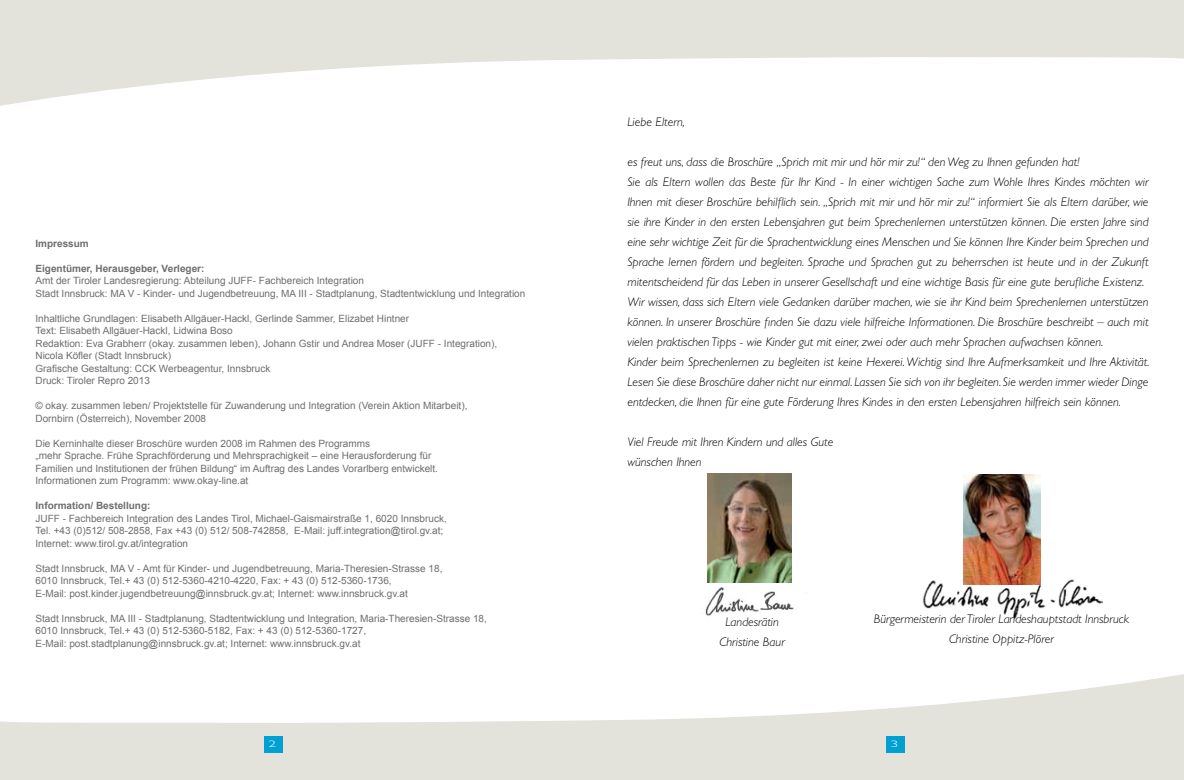
<style>
.page{position:relative;width:1184px;height:780px;background:#fff}
.page>*{position:absolute;margin:0;border:0;box-sizing:border-box;transform-origin:0 0}
.t1{font:italic 300 12.5px/20px "Gill Sans Std";color:#000}
.t2{font:10px/12.5px "Arial";color:#6d6e71}
.t3{font:700 10px "Arial";color:#6d6e71}
.t4{font:300 9.38px "Gill Sans Std";color:#fff;scale:1.67 1}
</style>
<div class="page">
<svg style="left:0;top:0;width:592px;height:106px;fill:#e3e2db"></svg>
<div style="left:0;top:720px;width:592px;height:60px;background:#e3e2db"></div>
<div style="left:592px;top:0;width:591px;height:60px;background:#e3e2db"></div>
<svg style="left:592px;top:674px;width:591px;height:106px;fill:#e3e2db"></svg>
<img style="left:701px;top:587px;width:106px;height:29px">
<img style="left:963px;top:474px;width:77px;height:104px">
<img style="left:922px;top:578px;width:180px;height:41px">
<div style="left:264px;top:736px;width:19px;height:16px;background:#00a0d2"></div>
<div style="left:886px;top:736px;width:18px;height:16px;background:#00a0d2"></div>
<img style="left:707px;top:474px;width:84px;height:108px">
<p class="t1" style="left:627px;top:111px;width:59px">Liebe Eltern,</p>
<p class="t1" style="left:627px;top:151px;width:523px">es freut uns, dass die Broschüre „Sprich mit mir und hör mir zu!“ den Weg zu Ihnen gefunden hat!<br>Sie als Eltern wollen das Beste für Ihr Kind - In einer wichtigen Sache zum Wohle Ihres Kindes möchten wir Ihnen mit dieser Broschüre behilflich sein. „Sprich mit mir und hör mir zu!“ informiert Sie als Eltern darüber, wie sie ihre Kinder in den ersten Lebensjahren gut beim Sprechenlernen unterstützen können. Die ersten Jahre sind eine sehr wichtige Zeit für die Sprachentwicklung eines Menschen und Sie können Ihre Kinder beim Sprechen und Sprache lernen fördern und begleiten. Sprache und Sprachen gut zu beherrschen ist heute und in der Zukunft mitentscheidend für das Leben in unserer Gesellschaft und eine wichtige Basis für eine gute berufliche Existenz.<br>Wir wissen, dass sich Eltern viele Gedanken darüber machen, wie sie ihr Kind beim Sprechenlernen unterstützen können. In unserer Broschüre finden Sie dazu viele hilfreiche Informationen. Die Broschüre beschreibt – auch mit vielen praktischen Tipps - wie Kinder gut mit einer, zwei oder auch mehr Sprachen aufwachsen können.<br>Kinder beim Sprechenlernen zu begleiten ist keine Hexerei. Wichtig sind Ihre Aufmerksamkeit und Ihre Aktivität.<br>Lesen Sie diese Broschüre daher nicht nur einmal. Lassen Sie sich von ihr begleiten. Sie werden immer wieder Dinge entdecken, die Ihnen für eine gute Förderung Ihres Kindes in den ersten Lebensjahren hilfreich sein können.</p>
<p class="t1" style="left:627px;top:431px;width:207px">Viel Freude mit Ihren Kindern und alles Gute wünschen Ihnen</p>
<p class="t3" style="left:35px;top:236px;width:55px">Impressum</p>
<p class="t3" style="left:35px;top:261px;width:170px">Eigentümer, Herausgeber, Verleger:</p>
<p class="t2" style="left:35px;top:274px;width:491px">Amt der Tiroler Landesregierung: Abteilung JUFF- Fachbereich Integration<br>Stadt Innsbruck: MA V - Kinder- und Jugendbetreuung, MA III - Stadtplanung, Stadtentwicklung und Integration</p>
<p class="t2" style="left:35px;top:312px;width:463px">Inhaltliche Grundlagen: Elisabeth Allgäuer-Hackl, Gerlinde Sammer, Elizabet Hintner<br>Text: Elisabeth Allgäuer-Hackl, Lidwina Boso<br>Redaktion: Eva Grabherr (okay. zusammen leben), Johann Gstir und Andrea Moser (JUFF - Integration), Nicola Köfler (Stadt Innsbruck)<br>Grafische Gestaltung: CCK Werbeagentur, Innsbruck<br>Druck: Tiroler Repro 2013</p>
<p class="t2" style="left:35px;top:399px;width:433px">© okay. zusammen leben/ Projektstelle für Zuwanderung und Integration (Verein Aktion Mitarbeit),<br>Dornbirn (Österreich), November 2008</p>
<p class="t2" style="left:35px;top:437px;width:404px">Die Kerninhalte dieser Broschüre wurden 2008 im Rahmen des Programms<br>„mehr Sprache. Frühe Sprachförderung und Mehrsprachigkeit – eine Herausforderung für Familien und Institutionen der frühen Bildung“ im Auftrag des Landes Vorarlberg entwickelt.<br>Informationen zum Programm: www.okay-line.at</p>
<p class="t3" style="left:35px;top:499px;width:117px">Information/ Bestellung:</p>
<p class="t2" style="left:35px;top:512px;width:413px">JUFF - Fachbereich Integration des Landes Tirol, Michael-Gaismairstraße 1, 6020 Innsbruck,<br>Tel. +43 (0)512/ 508-2858, Fax +43 (0) 512/ 508-742858, E-Mail: juff.integration@tirol.gv.at;<br>Internet: www.tirol.gv.at/integration</p>
<p class="t2" style="left:35px;top:562px;width:408px">Stadt Innsbruck, MA V - Amt für Kinder- und Jugendbetreuung, Maria-Theresien-Strasse 18,<br>6010 Innsbruck, Tel.+ 43 (0) 512-5360-4210-4220, Fax: + 43 (0) 512-5360-1736,<br>E-Mail: post.kinder.jugendbetreuung@innsbruck.gv.at; Internet: www.innsbruck.gv.at</p>
<p class="t2" style="left:35px;top:612px;width:453px">Stadt Innsbruck, MA III - Stadtplanung, Stadtentwicklung und Integration, Maria-Theresien-Strasse 18,<br>6010 Innsbruck, Tel.+ 43 (0) 512-5360-5182, Fax: + 43 (0) 512-5360-1727,<br>E-Mail: post.stadtplanung@innsbruck.gv.at; Internet: www.innsbruck.gv.at</p>
<p class="t1" style="left:719px;top:611px;width:67px;text-align:center">Landesrätin<br>Christine Baur</p>
<p class="t1" style="left:873px;top:609px;width:257px;text-align:center">Bürgermeisterin der Tiroler Landeshauptstadt Innsbruck<br>Christine Oppitz-Plörer</p>
<p class="t4" style="left:268px;top:738px;width:6px">2</p>
<p class="t4" style="left:890px;top:738px;width:6px">3</p>
</div>
